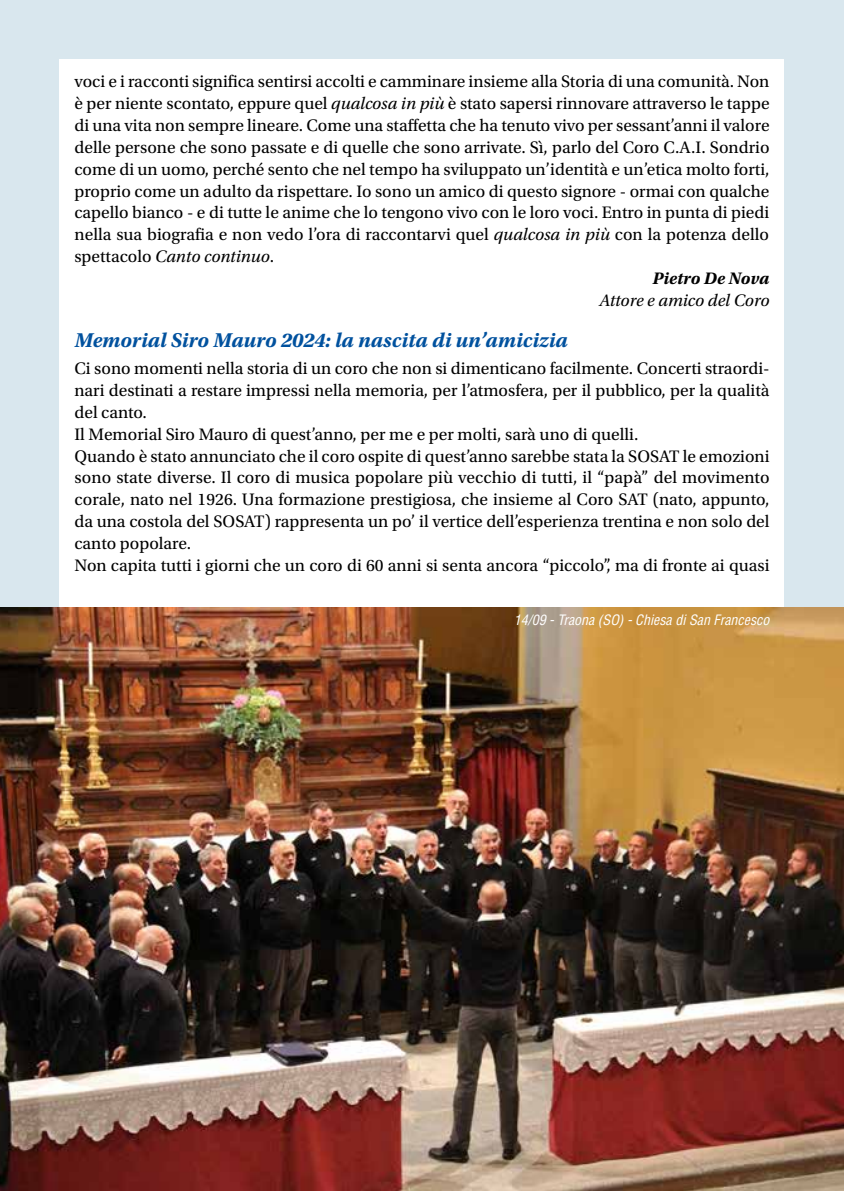
<style>
.page{position:relative;width:844px;height:1191px;background:#fff}
.page>*{position:absolute;margin:0;border:0;box-sizing:border-box;transform-origin:0 0}
.t1{font:italic 700 21px "Utopia Std";color:#00519e}
.t2{font:17.5px/21.9px "Utopia Std";color:#000}
.t3{font:italic 17.5px "Utopia Std";color:#000}
.t4{font:italic 700 17.5px "Utopia Std";color:#000}
.t5{font:italic condensed 14px "Helvetica LT Std";color:#fff}
.s1{font-style:italic}
.s2{font-style:normal}
</style>
<div class="page">
<div style="left:0;top:0;width:843px;height:1191px;background:#d9e7ee"></div>
<div style="left:60px;top:60px;width:724px;height:1071px;background:#fff"></div>
<img style="left:0;top:608px;width:843px;height:583px">
<p class="t2" style="left:74px;top:71px;width:696px">voci e i racconti significa sentirsi accolti e camminare insieme alla Storia di una comunità. Non</p>
<p class="t2" style="left:74px;top:93px;width:696px">è per niente scontato, eppure quel <span class="s1">qualcosa in più</span> è stato sapersi rinnovare attraverso le tappe</p>
<p class="t2" style="left:74px;top:115px;width:696px">di una vita non sempre lineare. Come una staffetta che ha tenuto vivo per sessant’anni il valore</p>
<p class="t2" style="left:74px;top:136px;width:696px">delle persone che sono passate e di quelle che sono arrivate. Sì, parlo del Coro C.A.I. Sondrio</p>
<p class="t2" style="left:74px;top:158px;width:696px">come di un uomo, perché sento che nel tempo ha sviluppato un’identità e un’etica molto forti,</p>
<p class="t2" style="left:74px;top:180px;width:696px">proprio come un adulto da rispettare. Io sono un amico di questo signore - ormai con qualche</p>
<p class="t2" style="left:74px;top:202px;width:696px">capello bianco - e di tutte le anime che lo tengono vivo con le loro voci. Entro in punta di piedi</p>
<p class="t2" style="left:74px;top:224px;width:696px">nella sua biografia e non vedo l’ora di raccontarvi quel <span class="s1">qualcosa in più</span> con la potenza dello</p>
<p class="t3" style="left:74px;top:247px;width:201px"><span class="s2">spettacolo</span> Canto continuo<span class="s2">.</span></p>
<p class="t4" style="left:652px;top:268px;width:118px">Pietro De Nova</p>
<p class="t3" style="left:599px;top:291px;width:172px">Attore e amico del Coro</p>
<p class="t1" style="left:74px;top:328px;width:494px">Memorial Siro Mauro 2024: la nascita di un’amicizia</p>
<p class="t2" style="left:74px;top:358px;width:696px">Ci sono momenti nella storia di un coro che non si dimenticano facilmente. Concerti straordi&shy;nari destinati a restare impressi nella memoria, per l’atmosfera, per il pubblico, per la qualità del canto.<br>Il Memorial Siro Mauro di quest’anno, per me e per molti, sarà uno di quelli.<br>Quando è stato annunciato che il coro ospite di quest’anno sarebbe stata la SOSAT le emozioni sono state diverse. Il coro di musica popolare più vecchio di tutti, il “papà” del movimento corale, nato nel 1926. Una formazione prestigiosa, che insieme al Coro SAT (nato, appunto, da una costola del SOSAT) rappresenta un po’ il vertice dell’esperienza trentina e non solo del canto popolare.<br>Non capita tutti i giorni che un coro di 60 anni si senta ancora “piccolo”, ma di fronte ai quasi</p>
<p class="t5" style="left:513px;top:611px;width:257px">14/09 - Traona (SO) - Chiesa di San Francesco</p>
</div>
